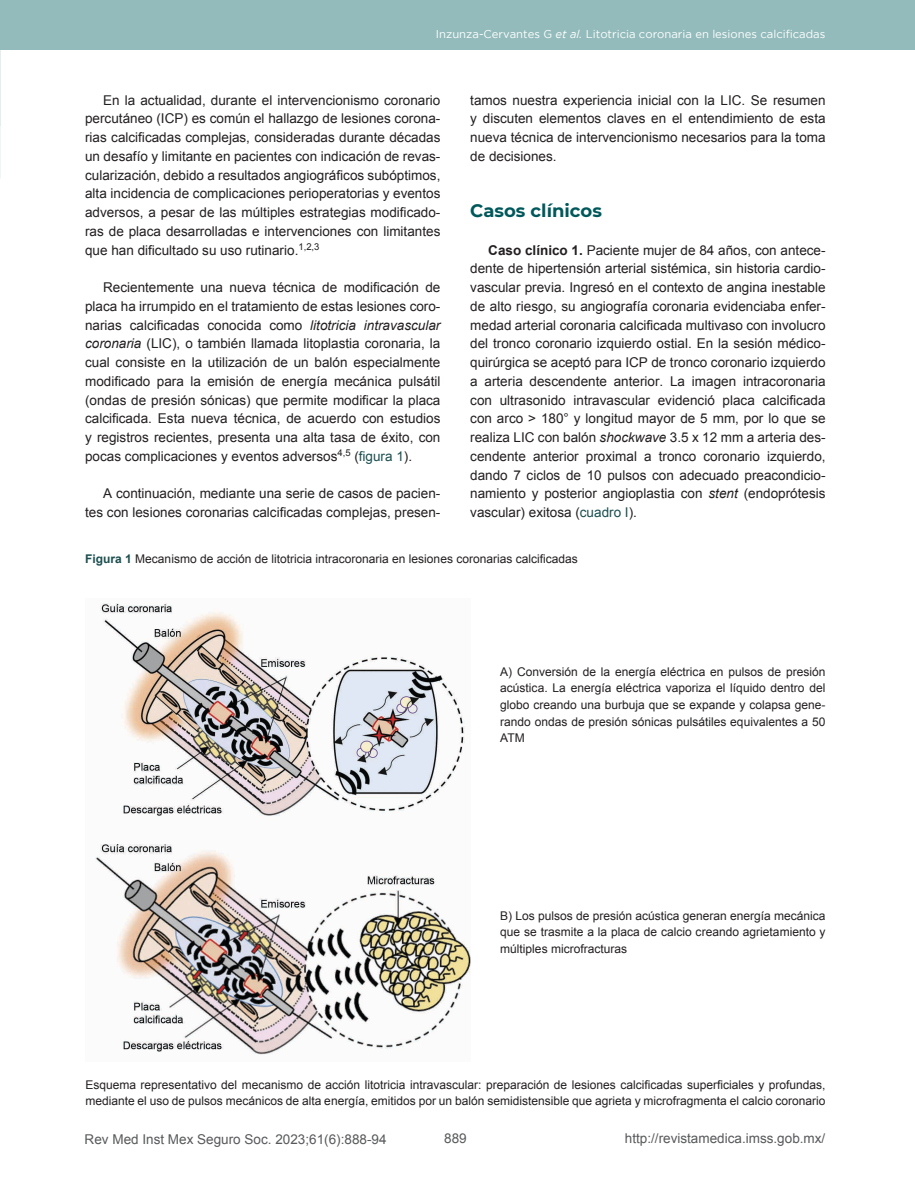
<style>
.page{position:relative;width:915px;height:1191px;background:#fff}
.page>*{position:absolute;margin:0;border:0;box-sizing:border-box;transform-origin:0 0}
.t1{font:700 18px "Montserrat";color:#01585b}
.t2{font:13.5px/18.8px "Arial";color:#231f20;text-align:justify}
.t3{font:13.5px "Arial";color:#58595b}
.t4{font:12px/16.5px "Arial";color:#231f20;text-align:justify}
.t5{font:11.25px "Gotham";color:#fff}
.s1{font-style:italic}
.s2{color:#1c4f4f}
.s3{font-weight:700;color:#1c4f4f}
.s4{font-weight:700}
</style>
<div class="page">
<div style="left:0;top:0;width:914px;height:50px;background:#93bbbb"></div>
<img style="left:95px;top:603px;width:375px;height:452px">
<p class="t5" style="left:436px;top:28px;width:391px">Inzunza-Cervantes G <span class="s1">et al.</span> Litotricia coronaria en lesiones calcificadas</p>
<p class="t2" style="left:470px;top:91px;width:357px">tamos nuestra experiencia inicial con la LIC. Se resumen y discuten elementos claves en el entendimiento de esta nueva técnica de intervencionismo necesarios para la toma de decisiones.</p>
<p class="t2" style="left:85px;top:91px;width:357px;text-indent:18px">En la actualidad, durante el intervencionismo coronario percutáneo (ICP) es común el hallazgo de lesiones corona&shy;rias calcificadas complejas, consideradas durante décadas un desafío y limitante en pacientes con indicación de revas&shy;cularización, debido a resultados angiográficos subóptimos, alta incidencia de complicaciones perioperatorias y eventos adversos, a pesar de las múltiples estrategias modificado&shy;ras de placa desarrolladas e intervenciones con limitantes que han dificultado su uso rutinario.<sup>1,2,3</sup></p>
<p class="t2" style="left:85px;top:278px;width:357px;text-indent:18px">Recientemente una nueva técnica de modificación de placa ha irrumpido en el tratamiento de estas lesiones coro&shy;narias calcificadas conocida como <span class="s1">litotricia intravascular coronaria</span> (LIC), o también llamada litoplastia coronaria, la cual consiste en la utilización de un balón especialmente modificado para la emisión de energía mecánica pulsátil (ondas de presión sónicas) que permite modificar la placa calcificada. Esta nueva técnica, de acuerdo con estudios y registros recientes, presenta una alta tasa de éxito, con pocas complicaciones y eventos adversos<sup>4,5</sup> (<span class="s2">figura 1</span>).</p>
<p class="t2" style="left:85px;top:484px;width:357px;text-align:right">A continuación, mediante una serie de casos de pacien&shy;tes con lesiones coronarias calcificadas complejas, presen-</p>
<p class="t4" style="left:85px;top:551px;width:494px"><span class="s3">Figura 1</span> Mecanismo de acción de litotricia intracoronaria en lesiones coronarias calcificadas</p>
<h1 class="t1" style="left:470px;top:198px;width:133px">Casos clínicos</h1>
<p class="t2" style="left:470px;top:241px;width:357px;text-indent:18px"><span class="s4">Caso clínico 1.</span> Paciente mujer de 84 años, con antece&shy;dente de hipertensión arterial sistémica, sin historia cardio&shy;vascular previa. Ingresó en el contexto de angina inestable de alto riesgo, su angiografía coronaria evidenciaba enfer&shy;medad arterial coronaria calcificada multivaso con involucro del tronco coronario izquierdo ostial. En la sesión médico&shy;quirúrgica se aceptó para ICP de tronco coronario izquierdo a arteria descendente anterior. La imagen intracoronaria con ultrasonido intravascular evidenció placa calcificada con arco &gt; 180° y longitud mayor de 5 mm, por lo que se realiza LIC con balón <span class="s1">shockwave</span> 3.5 x 12 mm a arteria des&shy;cendente anterior proximal a tronco coronario izquierdo, dando 7 ciclos de 10 pulsos con adecuado preacondicio&shy;namiento y posterior angioplastia con <span class="s1">stent</span> (endoprótesis vascular) exitosa (<span class="s2">cuadro I</span>).</p>
<p class="t4" style="left:500px;top:663px;width:326px">A) Conversión de la energía eléctrica en pulsos de presión acústica. La energía eléctrica vaporiza el líquido dentro del globo creando una burbuja que se expande y colapsa gene&shy;rando ondas de presión sónicas pulsátiles equivalentes a 50<br>ATM</p>
<p class="t4" style="left:500px;top:907px;width:327px">B) Los pulsos de presión acústica generan energía mecánica que se trasmite a la placa de calcio creando agrietamiento y múltiples microfracturas</p>
<p class="t4" style="left:85px;top:1076px;width:741px">Esquema representativo del mecanismo de acción litotricia intravascular: preparación de lesiones calcificadas superficiales y profundas, mediante el uso de pulsos mecánicos de alta energía, emitidos por un balón semidistensible que agrieta y microfragmenta el calcio coronario</p>
<p class="t3" style="left:85px;top:1130px;width:303px">Rev Med Inst Mex Seguro Soc. 2023;61(6):888-94</p>
<p class="t3" style="left:444px;top:1129px;width:24px">889</p>
<p class="t3" style="left:624px;top:1129px;width:202px">http://revistamedica.imss.gob.mx/</p>
</div>
